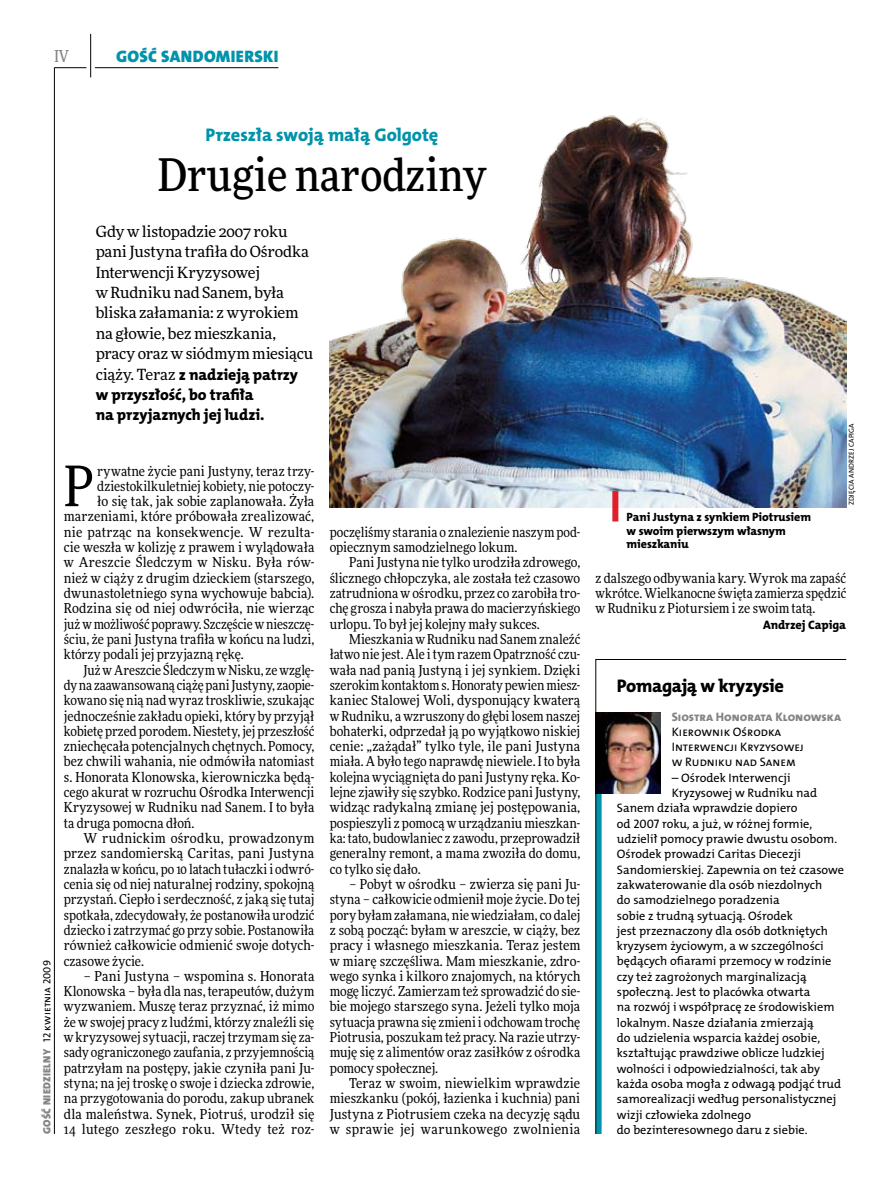
<style>
.page{position:relative;width:893px;height:1191px;background:#fff}
.page>*{position:absolute;margin:0;border:0;box-sizing:border-box;transform-origin:0 0}
.t1{font:55.95px "Freeday Narrow News";color:#000}
.t2{font:500 45px "Freeday Narrow";color:#000}
.t3{font:18.3px "The Mix HP8 Ex Bld";letter-spacing:.005em;color:#0093aa}
.t4{font:18.3px "The Mix HP8 Ex Bld";letter-spacing:-.025em;color:#000}
.t5{font:16.65px "The Mix HP9 Blk";letter-spacing:.02em;color:#0093aa}
.t6{font:500 16.5px "Freeday Narrow";color:#858486;scale:.9 1}
.t7{font:15.75px/20.4px "The Mix HP8 Ex Bld";color:#000}
.t8{font:15.45px/20.4px "Freeday News";letter-spacing:-.015em;color:#000}
.t9{font:13.65px/15.3px "Freeday Narrow News";letter-spacing:.005em;color:#000;text-align:justify}
.t10{font:12.3px/15.3px "The Mix HP5 Plain";color:#000}
.t11{font:12.3px "The Mix HP8 Ex Bld";color:#858486}
.t12{font:12.3px "The Mix HP8 Ex Bld";letter-spacing:-.01em;color:#000}
.t13{font:12px/13.5px "The Mix HP8 Ex Bld";letter-spacing:.01em;color:#000}
.t14{font:10.5px "The Mix HP9 Blk";letter-spacing:.025em;color:#858486}
.t15{font:7.2px "The Mix HP5 Plain";letter-spacing:.03em;color:#000}
.s1{font-family:"Freeday News";font-size:15.45px}
.s2{font-family:"The Mix HP5 Plain";color:#000}
</style>
<div class="page">
<hr style="left:54px;top:67px;width:1px;height:1067px;background:#000">
<hr style="left:90px;top:34px;width:1px;height:43px;background:#000">
<hr style="left:54px;top:67px;width:32px;height:1px;background:#000">
<hr style="left:95px;top:67px;width:183px;height:1px;background:#000">
<img style="left:330px;top:115px;width:516px;height:392px">
<div style="left:612px;top:491px;width:6px;height:30px;background:#df1f2a"></div>
<svg style="left:595px;top:659px;width:252px;height:475px"></svg>
<p class="t6" style="left:54px;top:46px;width:17px">IV</p>
<p class="t5" style="left:116px;top:46px;width:164px">GOŚĆ SANDOMIERSKI</p>
<h3 class="t3" style="left:206px;top:123px;width:234px">Przeszła swoją małą Golgotę</h3>
<h2 class="t2" style="left:158px;top:147px;width:330px">Drugie narodziny</h2>
<p class="t8" style="left:96px;top:221px;width:219px">Gdy w listopadzie 2007 roku pani Justyna trafiła do Ośrodka<br>Interwencji Kryzysowej<br>w Rudniku nad Sanem, była bliska załamania: z wyrokiem na głowie, bez mieszkania, pracy oraz w siódmym miesiącu</p>
<p class="t7" style="left:96px;top:364px;width:204px"><span class="s1">ciąży. Teraz</span> z nadzieją patrzy w przyszłość, bo trafiła<br>na przyjaznych jej ludzi.</p>
<p class="t14" style="left:40px;top:1134px;width:175px;rotate:-90deg">GOŚĆ NIEDZIELNY <span class="s2">12 kwietnia 2009</span></p>
<h1 class="t1" style="left:64px;top:452px;width:32px">P</h1>
<p class="t9" style="left:97px;top:463px;width:219px">rywatne życie pani Justyny, teraz trzy-</p>
<p class="t9" style="left:97px;top:478px;width:219px">dziestokilkuletniej kobiety, nie potoczy-</p>
<p class="t9" style="left:97px;top:493px;width:219px">ło się tak, jak sobie zaplanowała. Żyła</p>
<p class="t9" style="left:64px;top:509px;width:252px">marzeniami, które próbowała zrealizować,</p>
<p class="t9" style="left:64px;top:524px;width:252px">nie patrząc na konsekwencje. W rezulta-</p>
<p class="t9" style="left:64px;top:539px;width:252px">cie weszła w kolizję z prawem i wylądowała</p>
<p class="t9" style="left:64px;top:555px;width:252px">w Areszcie Śledczym w Nisku. Była rów-</p>
<p class="t9" style="left:64px;top:570px;width:252px">nież w ciąży z drugim dzieckiem (starszego,</p>
<p class="t9" style="left:64px;top:585px;width:252px">dwunastoletniego syna wychowuje babcia).</p>
<p class="t9" style="left:64px;top:600px;width:252px">Rodzina się od niej odwróciła, nie wierząc</p>
<p class="t9" style="left:64px;top:616px;width:252px">już wmożliwość poprawy. Szczęście w nieszczę-</p>
<p class="t9" style="left:64px;top:631px;width:252px">ściu, że pani Justyna trafiła w końcu na ludzi,</p>
<p class="t9" style="left:64px;top:646px;width:182px">którzy podali jej przyjazną rękę.</p>
<p class="t9" style="left:83px;top:662px;width:233px">Już w Areszcie Śledczym w Nisku, ze wzglę-</p>
<p class="t9" style="left:64px;top:677px;width:252px">dy na zaawansowaną ciążę pani Justyny, zaopie-</p>
<p class="t9" style="left:64px;top:692px;width:252px">kowano się nią nad wyraz troskliwie, szukając</p>
<p class="t9" style="left:64px;top:708px;width:252px">jednocześnie zakładu opieki, który by przyjął</p>
<p class="t9" style="left:64px;top:723px;width:252px">kobietę przed porodem. Niestety, jej przeszłość</p>
<p class="t9" style="left:64px;top:738px;width:252px">zniechęcała potencjalnych chętnych. Pomocy,</p>
<p class="t9" style="left:64px;top:754px;width:252px">bez chwili wahania, nie odmówiła natomiast</p>
<p class="t9" style="left:64px;top:769px;width:252px">s. Honorata Klonowska, kierowniczka będą-</p>
<p class="t9" style="left:64px;top:784px;width:252px">cego akurat w rozruchu Ośrodka Interwencji</p>
<p class="t9" style="left:64px;top:799px;width:252px">Kryzysowej w Rudniku nad Sanem. I to była</p>
<p class="t9" style="left:64px;top:815px;width:132px">ta druga pomocna dłoń.</p>
<p class="t9" style="left:83px;top:830px;width:232px">W rudnickim ośrodku, prowadzonym</p>
<p class="t9" style="left:64px;top:845px;width:252px">przez sandomierską Caritas, pani Justyna</p>
<p class="t9" style="left:64px;top:861px;width:252px">znalazła w końcu, po 10 latach tułaczki i odwró-</p>
<p class="t9" style="left:64px;top:876px;width:252px">cenia się od niej naturalnej rodziny, spokojną</p>
<p class="t9" style="left:64px;top:891px;width:252px">przystań. Ciepło i serdeczność, z jaką się tutaj</p>
<p class="t9" style="left:64px;top:907px;width:252px">spotkała, zdecydowały, że postanowiła urodzić</p>
<p class="t9" style="left:64px;top:922px;width:252px">dziecko i zatrzymać go przy sobie. Postanowiła</p>
<p class="t9" style="left:64px;top:937px;width:252px">również całkowicie odmienić swoje dotych-</p>
<p class="t9" style="left:64px;top:953px;width:82px">czasowe życie.</p>
<p class="t9" style="left:64px;top:968px;width:252px;text-indent:20px">– Pani Justyna – wspomina s. Honorata Klonowska – była dla nas, terapeutów, dużym wyzwaniem. Muszę teraz przyznać, iż mimo że w swojej pracy z ludźmi, którzy znaleźli się w kryzysowej sytuacji, raczej trzymam się za&shy;sady ograniczonego zaufania, z przyjemnością patrzyłam na postępy, jakie czyniła pani Ju&shy;styna; na jej troskę o swoje i dziecka zdrowie, na przygotowania do porodu, zakup ubranek dla maleństwa. Synek, Piotruś, urodził się 14 lutego zeszłego roku. Wtedy też roz-</p>
<p class="t9" style="left:330px;top:524px;width:252px">poczęliśmy starania o znalezienie naszym pod&shy;opiecznym samodzielnego lokum.</p>
<p class="t9" style="left:330px;top:555px;width:252px;text-indent:20px">Pani Justyna nie tylko urodziła zdrowego, ślicznego chłopczyka, ale została też czasowo zatrudniona w ośrodku, przez co zarobiła tro&shy;chę grosza i nabyła prawa do macierzyńskiego urlopu. To był jej kolejny mały sukces.</p>
<p class="t9" style="left:330px;top:631px;width:252px;text-indent:20px">Mieszkania w Rudniku nad Sanem znaleźć łatwo nie jest. Ale i tym razem Opatrzność czu&shy;wała nad panią Justyną i jej synkiem. Dzięki szerokim kontaktom s. Honoraty pewien miesz&shy;kaniec Stalowej Woli, dysponujący kwaterą w Rudniku, a wzruszony do głębi losem naszej bohaterki, odprzedał ją po wyjątkowo niskiej cenie: „zażądał” tylko tyle, ile pani Justyna miała. A było tego naprawdę niewiele. I to była kolejna wyciągnięta do pani Justyny ręka. Ko&shy;lejne zjawiły się szybko. Rodzice pani Justyny, widząc radykalną zmianę jej postępowania, pospieszyli z pomocą w urządzaniu mieszkan&shy;ka: tato, budowlaniec z zawodu, przeprowadził generalny remont, a mama zwoziła do domu, co tylko się dało.</p>
<p class="t9" style="left:330px;top:876px;width:252px;text-indent:20px">– Pobyt w ośrodku – zwierza się pani Ju&shy;styna – całkowicie odmienił moje życie. Do tej pory byłam załamana, nie wiedziałam, co dalej z sobą począć: byłam w areszcie, w ciąży, bez pracy i własnego mieszkania. Teraz jestem w miarę szczęśliwa. Mam mieszkanie, zdro&shy;wego synka i kilkoro znajomych, na których mogę liczyć. Zamierzam też sprowadzić do sie&shy;bie mojego starszego syna. Jeżeli tylko moja sytuacja prawna się zmieni i odchowam trochę Piotrusia, poszukam też pracy. Na razie utrzy&shy;muję się z alimentów oraz zasiłków z ośrodka pomocy społecznej.</p>
<p class="t9" style="left:330px;top:1075px;width:252px;text-indent:20px">Teraz w swoim, niewielkim wprawdzie mieszkanku (pokój, łazienka i kuchnia) pani Justyna z Piotrusiem czeka na decyzję sądu w sprawie jej warunkowego zwolnienia</p>
<p class="t13" style="left:627px;top:511px;width:185px">Pani Justyna z synkiem Piotrusiem w swoim pierwszym własnym mieszkaniu</p>
<p class="t15" style="left:847px;top:505px;width:84px;rotate:-90deg">zdjęcia Andrzej Capiga</p>
<p class="t9" style="left:596px;top:570px;width:252px">z dalszego odbywania kary. Wyrok ma zapaść wkrótce. Wielkanocne święta zamierza spędzić w Rudniku z Piotursiem i ze swoim tatą.</p>
<p class="t12" style="left:763px;top:616px;width:85px">Andrzej Capiga</p>
<h3 class="t4" style="left:617px;top:674px;width:169px">Pomagają w kryzysie</h3>
<p class="t11" style="left:672px;top:708px;width:171px">Siostra Honorata Klonowska</p>
<p class="t10" style="left:672px;top:724px;width:134px">Kierownik Ośrodka<br>I nterwencji Kryzysowej w Rudniku nad Sanem</p>
<p class="t10" style="left:672px;top:770px;width:120px">– Ośrodek I nterwencji</p>
<p class="t10" style="left:672px;top:785px;width:147px">Kryzysowej w Rudniku nad</p>
<p class="t10" style="left:617px;top:800px;width:182px">Sanem działa wprawdzie dopiero</p>
<p class="t10" style="left:617px;top:816px;width:197px">od 2007 roku, a już, w różnej formie,</p>
<p class="t10" style="left:617px;top:831px;width:222px">udzielił pomocy prawie dwustu osobom.</p>
<p class="t10" style="left:617px;top:846px;width:186px">Ośrodek prowadzi Caritas Diecezji</p>
<p class="t10" style="left:617px;top:862px;width:229px">Sandomierskiej. Zapewnia on też czasowe</p>
<p class="t10" style="left:617px;top:877px;width:207px">zakwaterowanie dla osób niezdolnych</p>
<p class="t10" style="left:617px;top:892px;width:164px">do samodzielnego poradzenia</p>
<p class="t10" style="left:617px;top:907px;width:178px">sobie z trudną sytuacją. Ośrodek</p>
<p class="t10" style="left:617px;top:923px;width:213px">jest przeznaczony dla osób dotkniętych</p>
<p class="t10" style="left:617px;top:938px;width:208px">kryzysem życiowym, a w szczególności</p>
<p class="t10" style="left:617px;top:953px;width:216px">będących ofiarami przemocy w rodzinie</p>
<p class="t10" style="left:617px;top:969px;width:191px">czy też zagrożonych marginalizacją</p>
<p class="t10" style="left:617px;top:984px;width:195px">społeczną. Jest to placówka otwarta</p>
<p class="t10" style="left:617px;top:999px;width:219px">na rozwój i współpracę ze środowiskiem</p>
<p class="t10" style="left:617px;top:1015px;width:198px">lokalnym. N asze działania zmierzają</p>
<p class="t10" style="left:617px;top:1030px;width:205px">do udzielenia wsparcia każdej osobie,</p>
<p class="t10" style="left:617px;top:1045px;width:210px">kształtując prawdziwe oblicze ludzkiej</p>
<p class="t10" style="left:617px;top:1061px;width:205px">wolności i odpowiedzialności, tak aby</p>
<p class="t10" style="left:617px;top:1076px;width:226px">każda osoba mogła z odwagą podjąć trud</p>
<p class="t10" style="left:617px;top:1091px;width:221px">samorealizacji według personalistycznej</p>
<p class="t10" style="left:617px;top:1106px;width:136px">wizji człowieka zdolnego</p>
<p class="t10" style="left:617px;top:1122px;width:192px">do bezinteresownego daru z siebie.</p>
</div>
